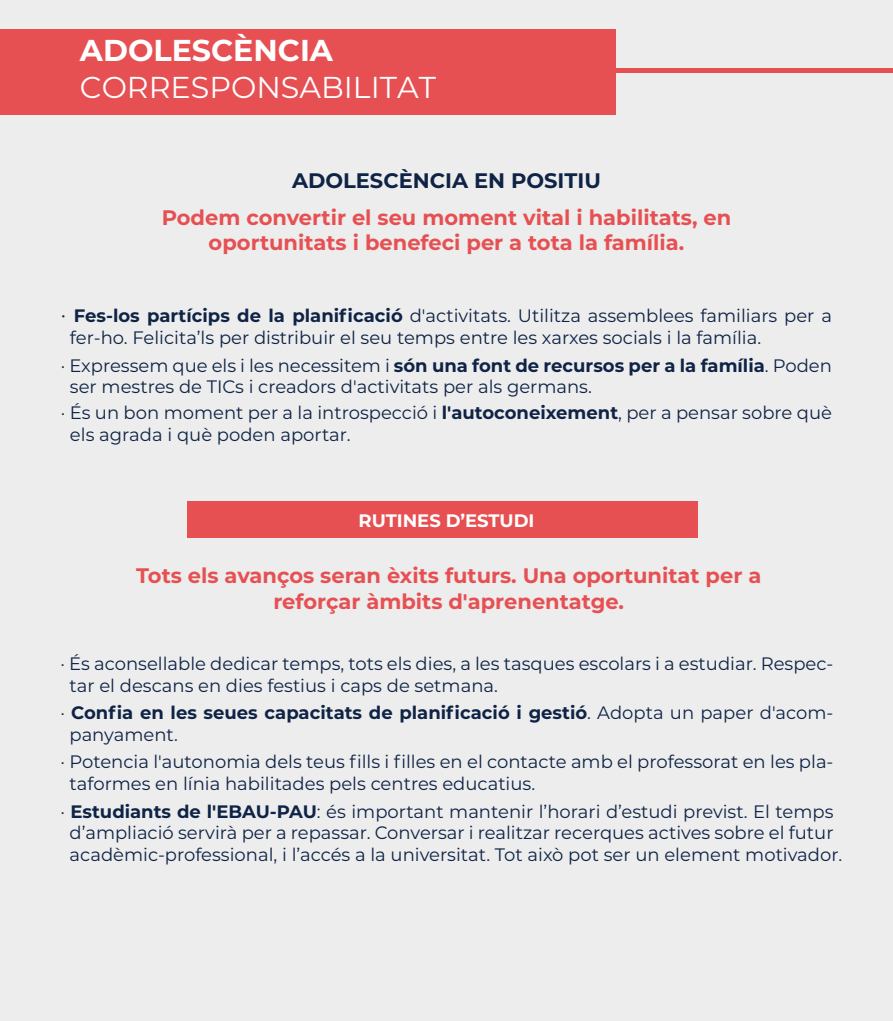
<style>
.page{position:relative;width:893px;height:1021px;background:#fff}
.page>*{position:absolute;margin:0;border:0;box-sizing:border-box;transform-origin:0 0}
.t1{font:30.15px "Montserrat";color:#fff}
.t2{font:700 30.15px "Montserrat";color:#fff}
.t3{font:700 21px/25.2px "Montserrat";color:#e65053;text-align:center}
.t4{font:700 21px "Montserrat";color:#0f2346}
.t5{font:18px/21.6px "Montserrat";color:#0f2346}
.t6{font:700 18px/21.6px "Montserrat";color:#0f2346}
.t7{font:700 18px "Montserrat";color:#fff}
.s1{font-size:21px}
.s2{font-weight:700}
.s3{font-weight:400}
</style>
<div class="page">
<div style="left:0;top:0;width:893px;height:1020px;background:#ecedec"></div>
<div style="left:0;top:29px;width:615px;height:85px;background:#e65053"></div>
<div style="left:462px;top:68px;width:431px;height:5px;background:#e65053"></div>
<div style="left:188px;top:501px;width:510px;height:36px;background:#e65053"></div>
<h1 class="t2" style="left:80px;top:29px;width:255px">ADOLESCÈNCIA</h1>
<h1 class="t1" style="left:80px;top:66px;width:358px">CORRESPONSABILITAT</h1>
<p class="t4" style="left:292px;top:166px;width:310px">ADOLESCÈNCIA EN POSITIU</p>
<p class="t3" style="left:162px;top:204px;width:571px">Podem convertir el seu moment vital i habilitats, en oportunitats i benefeci per a tota la família.</p>
<p class="t5" style="left:70px;top:304px;width:763px;text-indent:-9px"><span class="s1">·</span> <span class="s2">Fes-los partícips de la planificació</span> d'activitats. Utilitza assemblees familiars per a fer-ho. Felicita’ls per distribuir el seu temps entre les xarxes socials i la família.</p>
<p class="t5" style="left:70px;top:354px;width:763px;text-indent:-9px">· Expressem que els i les necessitem i <span class="s2">són una font de recursos per a la família</span>. Poden ser mestres de TICs i creadors d'activitats per als germans.</p>
<p class="t5" style="left:70px;top:401px;width:763px;text-indent:-9px">· És un bon moment per a la introspecció i <span class="s2">l'autoconeixement</span>, per a pensar sobre què els agrada i què poden aportar.</p>
<p class="t7" style="left:358px;top:507px;width:177px">RUTINES D’ESTUDI</p>
<p class="t3" style="left:136px;top:562px;width:627px">Tots els avanços seran èxits futurs. Una oportunitat per a reforçar àmbits d'aprenentatge.</p>
<p class="t5" style="left:70px;top:652px;width:765px;text-indent:-9px">· És aconsellable dedicar temps, tots els dies, a les tasques escolars i a estudiar. Respec&shy;tar el descans en dies festius i caps de setmana.</p>
<p class="t6" style="left:70px;top:701px;width:765px;text-indent:-9px"><span class="s3">·</span> Confia en les seues capacitats de planificació i gestió<span class="s3">. Adopta un paper d'acom&shy;panyament.</span></p>
<p class="t5" style="left:70px;top:750px;width:765px;text-indent:-9px">· Potencia l'autonomia dels teus fills i filles en el contacte amb el professorat en les pla&shy;taformes en línia habilitades pels centres educatius.</p>
<p class="t5" style="left:61px;top:799px;width:783px;text-align:center">· <span class="s2">Estudiants de l'EBAU-PAU</span>: és important mantenir l’horari d’estudi previst. El temps d’ampliació servirà per a repassar. Conversar i realitzar recerques actives sobre el futur acadèmic-professional, i l’accés a la universitat. Tot això pot ser un element motivador.</p>
</div>
